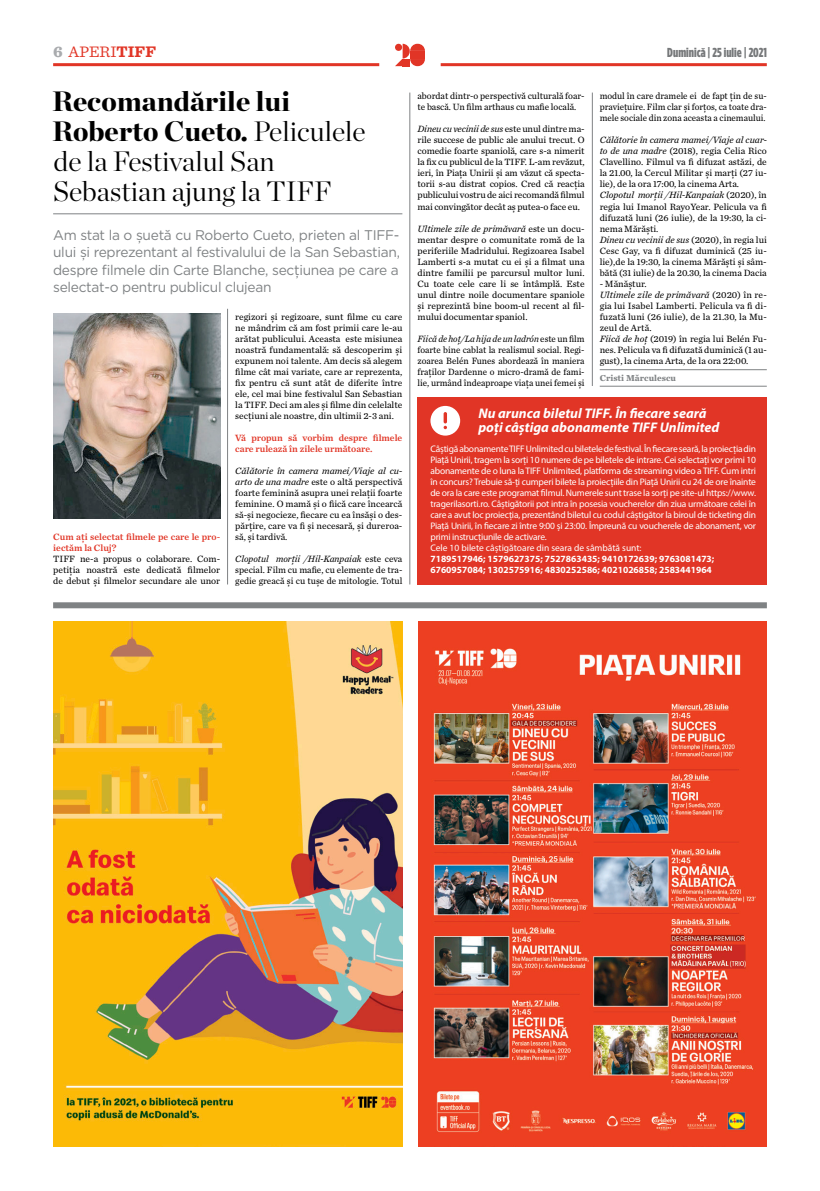
<style>
.page{position:relative;width:820px;height:1191px;background:#fff}
.page>*{position:absolute;margin:0;border:0;box-sizing:border-box;transform-origin:0 0}
.t1{font:300 28px/30px "Chronicle Display";color:#000}
.t2{font:16px "Sentinel";color:#e13526}
.t3{font:14px/17.5px "Gotham";letter-spacing:-.02em;color:#7f8284;text-align:justify}
.t4{font:italic 700 14px/14px "Myriad Pro";color:#fff}
.t5{font:900 13px "Gotham Condensed";color:#76787a}
.t6{font:9.5px/11px "Chronicle Text G2";color:#000;text-align:justify}
.t7{font:9.5px/11px "Myriad Pro";letter-spacing:-.02em;color:#fff}
.t8{font:9.5px/11px "Chronicle Text G2";color:#000;text-align:justify;scale:.95 1}
.t9{font:700 9.5px/11px "Myriad Pro";color:#fff}
.t10{font:9.5px/11px "Chronicle Text G2 Semi";color:#e13526}
.t11{font:700 9px "Chronicle Text G2";color:#7f8284}
.s1{font-weight:900;color:#a9abae}
.s2{font-weight:700}
.s3{font-weight:900}
.s4{font-style:italic}
</style>
<div class="page">
<hr style="left:53px;top:63px;width:326px;height:3px;background:#e13526">
<hr style="left:440px;top:63px;width:326px;height:3px;background:#e13526">
<svg style="left:395px;top:44px;width:30px;height:22px"></svg>
<div style="left:53px;top:602px;width:713px;height:6px;background:#7f8284"></div>
<img style="left:53px;top:622px;width:349px;height:524px">
<img style="left:418px;top:622px;width:348px;height:524px">
<hr style="left:53px;top:214px;width:349px;height:1px;background:#7f8284">
<hr style="left:599px;top:369px;width:167px;height:1px;background:#7f8284">
<hr style="left:599px;top:386px;width:167px;height:1px;background:#7f8284">
<hr style="left:227px;top:309px;width:1px;height:275px;background:#7f8284">
<hr style="left:409px;top:93px;width:1px;height:491px;background:#7f8284">
<hr style="left:592px;top:93px;width:1px;height:293px;background:#7f8284">
<div style="left:417px;top:397px;width:349px;height:187px;background:#e13526"></div>
<svg style="left:430px;top:406px;width:30px;height:29px"></svg>
<img style="left:53px;top:313px;width:167px;height:205px">
<h2 class="t2" style="left:53px;top:40px;width:104px"><span class="s1">6</span> APERI<span class="s2">TIFF</span></h2>
<h3 class="t5" style="left:667px;top:44px;width:101px">Duminică | 25 iulie | 2021</h3>
<h1 class="t1" style="left:52px;top:84px;width:315px"><span class="s3">Recomandările lui<br>Roberto Cueto.</span> Peliculele de la Festivalul San<br>Sebastian ajung la TIFF</h1>
<p class="t8" style="left:599px;top:90px;width:177px">modul în care dramele ei de fapt țin de su&shy;praviețuire. Film clar și forțos, ca toate dra&shy;mele sociale din zona aceasta a cinemaului.</p>
<p class="t6" style="left:599px;top:134px;width:168px;text-align:left"><span class="s4">Călătorie în camera mamei/Viaje al cuar&shy;to de una madre</span> (2018), regia Celia Rico Clavellino. Filmul va fi difuzat astăzi, de la 21.00, la Cercul Militar și marți (27 iu&shy;lie), de la ora 17:00, la cinema Arta.<br><span class="s4">Clopotul morții /Hil-Kanpaiak</span> (2020), în regia lui Imanol RayoYear. Pelicula va fi difuzată luni (26 iulie), de la 19:30, la ci&shy;nema Mărăști.<br><span class="s4">Dineu cu vecinii de sus</span> (2020), în regia lui Cesc Gay, va fi difuzat duminică (25 iu&shy;lie),de la 19:30, la cinema Mărăști și sâm&shy;bătă (31 iulie) de la 20.30, la cinema Dacia</p>
<p class="t6" style="left:599px;top:277px;width:168px;text-align:left">- Mănăștur.<br><span class="s4">Ultimele zile de primăvară</span> (2020) în re&shy;gia lui Isabel Lamberti. Pelicula va fi di&shy;fuzată luni (26 iulie), de la 21.30, la Mu&shy;zeul de Artă.<br><span class="s4">Fiică de hoț</span> (2019) în regia lui Belén Fu&shy;nes. Pelicula va fi difuzată duminică (1 au&shy;gust), la cinema Arta, de la ora 22:00.</p>
<p class="t11" style="left:599px;top:371px;width:78px">Cristi Mărculescu</p>
<p class="t6" style="left:417px;top:90px;width:168px">abordat dintr-o perspectivă culturală foar&shy;te bască. Un film arthaus cu mafie locală.</p>
<p class="t6" style="left:417px;top:123px;width:168px"><span class="s4">Dineu cu vecinii de sus</span> este unul dintre ma&shy;rile succese de public ale anului trecut. O comedie foarte spaniolă, care s-a nimerit la fix cu publicul de la TIFF. L-am revăzut, ieri, în Piața Unirii și am văzut că specta&shy;torii s-au distrat copios. Cred că reacția publicului vostru de aici recomandă filmul mai convingător decât aș putea-o face eu.</p>
<p class="t6" style="left:417px;top:222px;width:168px"><span class="s4">Ultimele zile de primăvară</span> este un docu&shy;mentar despre o comunitate romă de la periferiile Madridului. Regizoarea Isabel Lamberti s-a mutat cu ei și a filmat una dintre familii pe parcursul multor luni.<br>Cu toate cele care li se întâmplă. Este unul dintre noile documentare spaniole și reprezintă bine boom-ul recent al fil&shy;mului documentar spaniol.</p>
<p class="t8" style="left:417px;top:333px;width:177px"><span class="s4">Fiică de hoț/La hija de un ladrón</span> este un film foarte bine cablat la realismul social. Regi&shy;zoarea Belén Funes abordează în maniera fraților Dardenne o micro-dramă de fami&shy;lie, urmând îndeaproape viața unei femei și</p>
<h3 class="t3" style="left:53px;top:226px;width:348px">Am stat la o șuetă cu Roberto Cueto, prieten al TIFF&shy;ului și reprezentant al festivalului de la San Sebastian, despre filmele din Carte Blanche, secţiunea pe care a selectat-o pentru publicul clujean</h3>
<p class="t6" style="left:235px;top:310px;width:168px">regizori și regizoare, sunt filme cu care ne mândrim că am fost primii care le-au arătat publicului. Aceasta este misiunea noastră fundamentală: să descoperim și expunem noi talente. Am decis să alegem filme cât mai variate, care ar reprezenta, fix pentru că sunt atât de diferite între ele, cel mai bine festivalul San Sebastian la TIFF. Deci am ales și filme din celelalte secțiuni ale noastre, din ultimii 2-3 ani.</p>
<p class="t10" style="left:235px;top:432px;width:168px">Vă propun să vorbim despre filmele care rulează în zilele următoare.</p>
<p class="t6" style="left:235px;top:465px;width:168px"><span class="s4">Călătorie în camera mamei/Viaje al cu&shy;arto de una madre</span> este o altă perspectivă foarte feminină asupra unei relații foarte feminine. O mamă și o fiică care încearcă să-și negocieze, fiecare cu ea însăși o des&shy;părțire, care va fi și necesară, și dureroa&shy;să, și tardivă.</p>
<p class="t6" style="left:235px;top:553px;width:168px"><span class="s4">Clopotul morții /Hil-Kanpaiak</span> este ceva special. Film cu mafie, cu elemente de tra&shy;gedie greacă și cu tușe de mitologie. Totul</p>
<h3 class="t4" style="left:478px;top:406px;width:242px">Nu arunca biletul TIFF. În fiecare seară poți câștiga abonamente TIFF Unlimited</h3>
<p class="t7" style="left:430px;top:443px;width:327px">Câștigă abonamente TIFF Unlimited cu biletele de festival. În fiecare seară, la proiecția din Piață Unirii, tragem la sorți 10 numere de pe biletele de intrare. Cei selectați vor primi 10 abonamente de o luna la TIFF Unlimited, platforma de streaming video a TIFF. Cum intri în concurs? Trebuie să-ți cumperi bilete la proiecțiile din Piață Unirii cu 24 de ore înainte de ora la care este programat filmul. Numerele sunt trase la sorți pe site-ul https://www. tragerilasorti.ro. Câștigătorii pot intra în posesia voucherelor din ziua următoare celei în care a avut loc proiecția, prezentând biletul cu codul câștigător la biroul de ticketing din Piață Unirii, în fiecare zi între 9:00 și 23:00. Împreună cu voucherele de abonament, vor primi instrucțiunile de activare.<br>Cele 10 bilete câștigătoare din seara de sâmbătă sunt:</p>
<p class="t9" style="left:430px;top:553px;width:285px">7189517946; 1579627375; 7527863435; 9410172639; 9763081473;<br>6760957084; 1302575916; 4830252586; 4021026858; 2583441964</p>
<p class="t10" style="left:53px;top:531px;width:168px">Cum ați selectat filmele pe care le pro&shy;iectăm la Cluj?</p>
<p class="t6" style="left:53px;top:553px;width:168px">TIFF ne-a propus o colaborare. Com&shy;petiția noastră este dedicată filmelor de debut și filmelor secundare ale unor</p>
</div>
